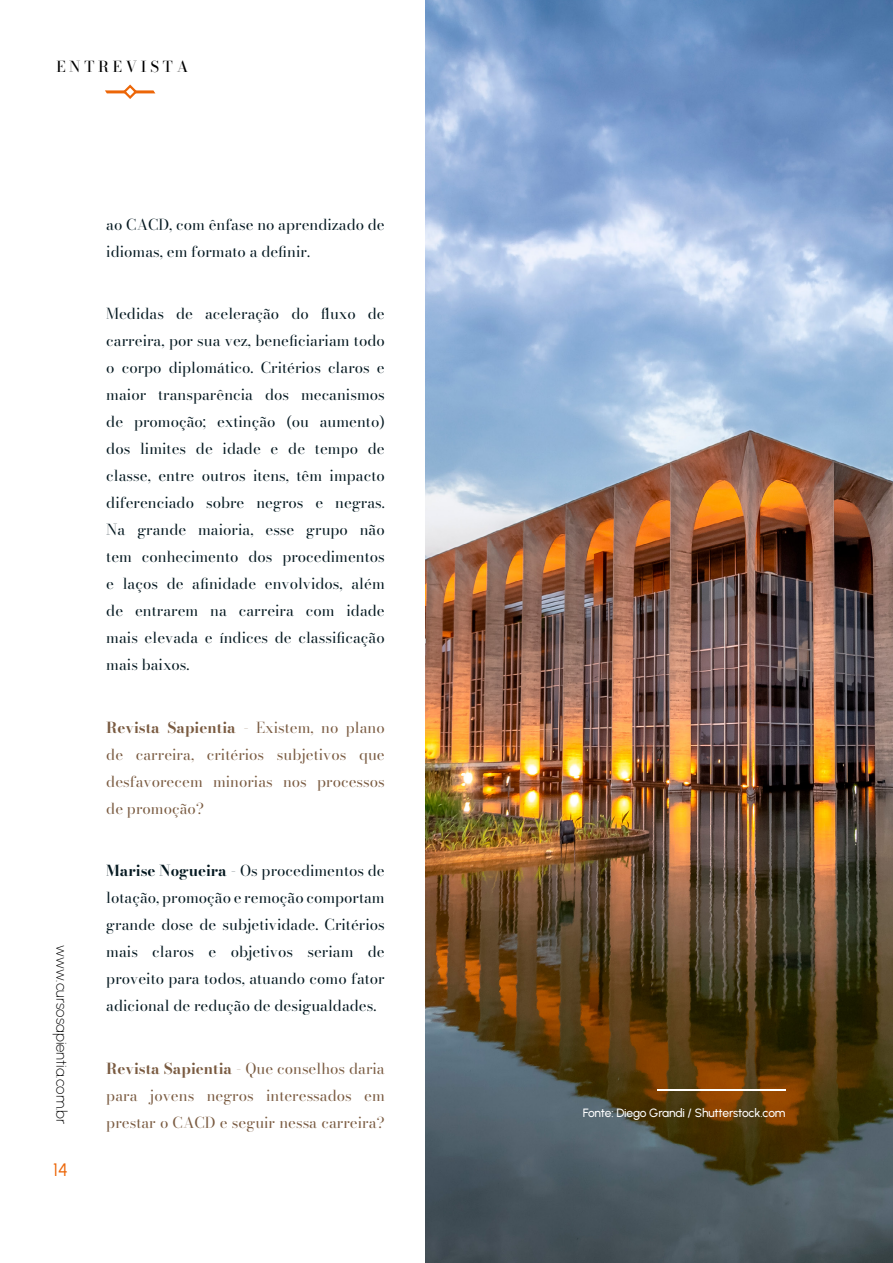
<style>
.page{position:relative;width:893px;height:1263px;background:#fff}
.page>*{position:absolute;margin:0;border:0;box-sizing:border-box;transform-origin:0 0}
.t1{font:18px "Urbanist";color:#ec6608}
.t2{font:15px/27px "Bodoni Moda 18 pt";color:#041820;text-align:justify}
.t3{font:15px/27px "Bodoni Moda 18 pt";color:#7a5b41;text-align:justify}
.t4{font:200 15px "Urbanist";color:#000}
.t5{font:500 15px "Bodoni Moda 18 pt";letter-spacing:.25em;color:#000}
.t6{font:500 12px "Urbanist";letter-spacing:-.015em;color:#fff}
.s1{font-weight:700}
</style>
<div class="page">
<svg style="left:105px;top:84px;width:51px;height:15px"></svg>
<img style="left:425px;top:0;width:468px;height:1263px">
<hr style="left:657px;top:1089px;width:129px;height:2px;background:#fff">
<p class="t5" style="left:56px;top:56px;width:133px">ENTREVISTA</p>
<p class="t2" style="left:106px;top:210px;width:280px">ao CACD, com ênfase no aprendizado de idiomas, em formato a definir.</p>
<p class="t2" style="left:106px;top:300px;width:280px">Medidas de aceleração do fluxo de carreira, por sua vez, beneficiariam todo o corpo diplomático. Critérios claros e maior transparência dos mecanismos de promoção; extinção (ou aumento) dos limites de idade e de tempo de classe, entre outros itens, têm impacto diferenciado sobre negros e negras.<br>Na grande maioria, esse grupo não tem conhecimento dos procedimentos e laços de afinidade envolvidos, além de entrarem na carreira com idade mais elevada e índices de classificação mais baixos.</p>
<p class="t4" style="left:72px;top:945px;width:181px;rotate:90deg">www.cursosapientia.com.br</p>
<p class="t1" style="left:53px;top:1158px;width:16px">14</p>
<p class="t3" style="left:106px;top:713px;width:280px"><span class="s1">Revista Sapientia</span> - Existem, no plano de carreira, critérios subjetivos que desfavorecem minorias nos processos de promoção?</p>
<p class="t2" style="left:106px;top:857px;width:280px"><span class="s1">Marise Nogueira</span> - Os procedimentos de lotação, promoção e remoção comportam grande dose de subjetividade. Critérios mais claros e objetivos seriam de proveito para todos, atuando como fator adicional de redução de desigualdades.</p>
<p class="t3" style="left:106px;top:1054px;width:280px"><span class="s1">Revista Sapientia</span> - Que conselhos daria para jovens negros interessados em prestar o CACD e seguir nessa carreira?</p>
<p class="t6" style="left:583px;top:1104px;width:204px">Fonte: Diego Grandi / Shutterstock.com</p>
</div>
